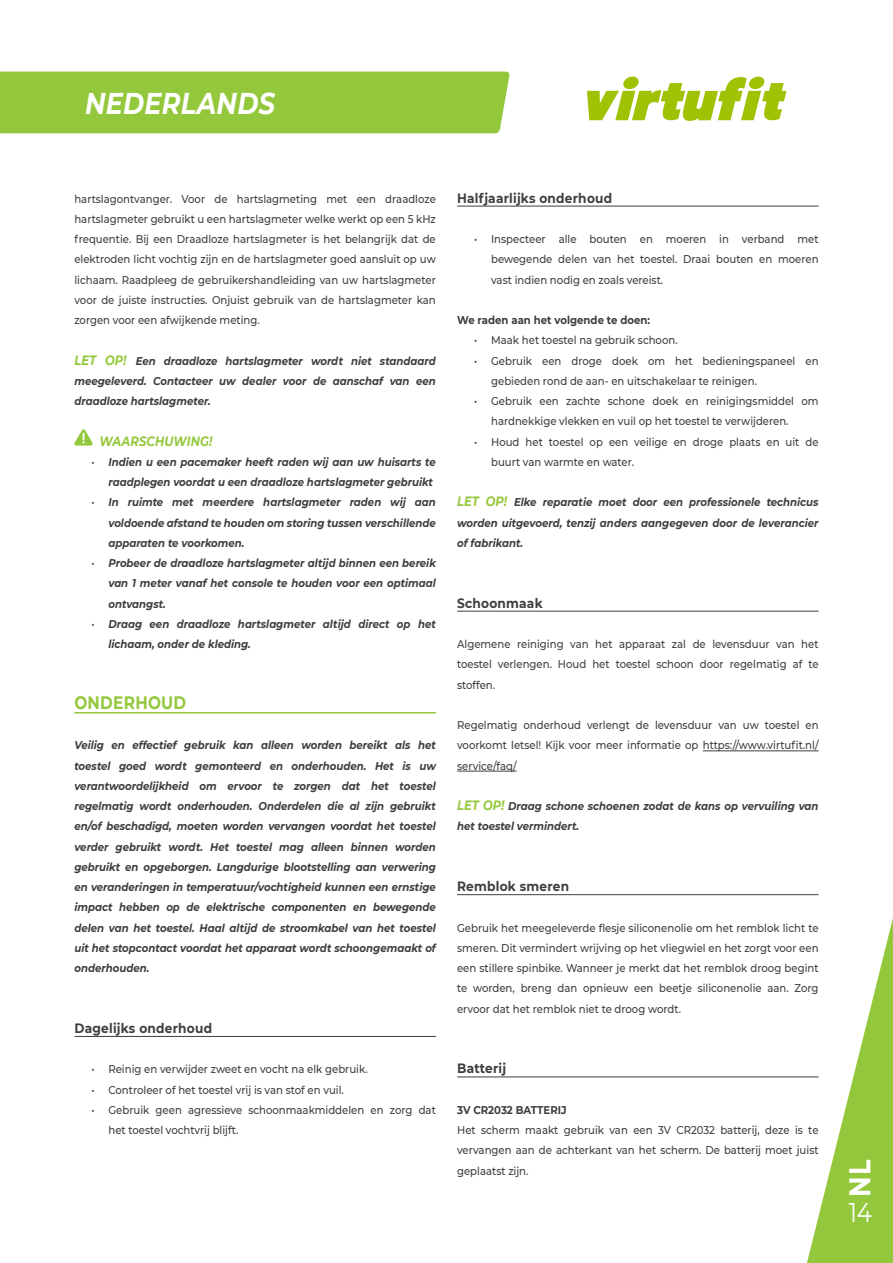
<style>
.page{position:relative;width:893px;height:1263px;background:#fff}
.page>*{position:absolute;margin:0;border:0;box-sizing:border-box;transform-origin:0 0}
.t1{font:italic 700 30px "Montserrat";letter-spacing:.01em;color:#fff;scale:.85 1}
.t2{font:700 30px "Montserrat";color:#fff;scale:.85 1}
.t3{font:27px "Montserrat";color:#fff;scale:.85 1}
.VF__Opsomming_platte{font:700 18px "Montserrat";letter-spacing:.02em;color:#94c83c;scale:.85 1}
.VF__Opsomming_platte-2{font:700 13.5px "Montserrat";letter-spacing:.02em;color:#3e3e3f;scale:.9 1}
.t4{font:italic 700 13.5px "Montserrat";letter-spacing:.01em;color:#94c83c;scale:.85 1}
.VF__Opsomming_platte-3{font:500 11.25px/20.2px "Montserrat";color:#3e3e3f;text-align:justify;scale:.9 1}
.VF__Opsomming_platte-4{font:italic 700 11.25px/20.2px "Montserrat";color:#3e3e3f;text-align:justify;scale:.9 1}
.t5{font:700 11.25px "Montserrat";color:#3e3e3f;scale:.9 1}
.s1{font-size:13.5px;color:#94c83c}
.s2{font-weight:500;font-style:normal}
</style>
<div class="page">
<div style="left:0;top:72px;width:510px;height:61px;background:#94c83c"></div>
<svg style="left:587px;top:77px;width:199px;height:44px"></svg>
<svg style="left:798px;top:751px;width:95px;height:512px"></svg>
<hr style="left:457px;top:206px;width:362px;height:1px;background:#3e3e3f">
<hr style="left:457px;top:611px;width:362px;height:1px;background:#3e3e3f">
<hr style="left:703px;top:750px;width:116px;height:1px;background:#3e3e3f">
<hr style="left:457px;top:771px;width:60px;height:1px;background:#3e3e3f">
<hr style="left:457px;top:894px;width:362px;height:1px;background:#3e3e3f">
<hr style="left:457px;top:1076px;width:362px;height:1px;background:#3e3e3f">
<hr style="left:74px;top:712px;width:362px;height:1px;background:#94c83c">
<hr style="left:74px;top:1036px;width:362px;height:1px;background:#3e3e3f">
<svg style="left:74px;top:429px;width:19px;height:16px"></svg>
<h1 class="t1" style="left:85px;top:82px;width:225px">NEDERLANDS</h1>
<p class="VF__Opsomming_platte-3" style="left:74px;top:188px;width:403px">hartslagontvanger. Voor de hartslagmeting met een draadloze hartslagmeter gebruikt u een hartslagmeter welke werkt op een 5 kHz frequentie. Bij een Draadloze hartslagmeter is het belangrijk dat de elektroden licht vochtig zijn en de hartslagmeter goed aansluit op uw lichaam. Raadpleeg de gebruikershandleiding van uw hartslagmeter voor de juiste instructies. Onjuist gebruik van de hartslagmeter kan zorgen voor een afwijkende meting.</p>
<p class="VF__Opsomming_platte-4" style="left:74px;top:350px;width:403px"><span class="s1">LET OP!</span> Een draadloze hartslagmeter wordt niet standaard meegeleverd. Contacteer uw dealer voor de aanschaf van een draadloze hartslagmeter.</p>
<p class="t4" style="left:99px;top:431px;width:134px">WAARSCHUWING!</p>
<p class="VF__Opsomming_platte-4" style="left:91px;top:451px;width:384px;text-align:right"><span class="s2">•</span> Indien u een pacemaker heeft raden wij aan uw huisarts te raadplegen voordat u een draadloze hartslagmeter gebruikt</p>
<p class="VF__Opsomming_platte-4" style="left:108px;top:492px;width:365px;text-indent:-17px"><span class="s2">•</span> In ruimte met meerdere hartslagmeter raden wij aan voldoende afstand te houden om storing tussen verschillende apparaten te voorkomen.</p>
<p class="VF__Opsomming_platte-4" style="left:108px;top:552px;width:365px;text-indent:-17px"><span class="s2">•</span> Probeer de draadloze hartslagmeter altijd binnen een bereik van 1 meter vanaf het console te houden voor een optimaal ontvangst.</p>
<p class="VF__Opsomming_platte-4" style="left:108px;top:613px;width:365px;text-indent:-17px"><span class="s2">•</span> Draag een draadloze hartslagmeter altijd direct op het lichaam, onder de kleding.</p>
<p class="VF__Opsomming_platte" style="left:74px;top:689px;width:133px">ONDERHOUD</p>
<p class="VF__Opsomming_platte-4" style="left:74px;top:735px;width:403px">Veilig en effectief gebruik kan alleen worden bereikt als het toestel goed wordt gemonteerd en onderhouden. Het is uw verantwoordelijkheid om ervoor te zorgen dat het toestel regelmatig wordt onderhouden. Onderdelen die al zijn gebruikt en/of beschadigd, moeten worden vervangen voordat het toestel verder gebruikt wordt. Het toestel mag alleen binnen worden gebruikt en opgeborgen. Langdurige blootstelling aan verwering en veranderingen in temperatuur/vochtigheid kunnen een ernstige impact hebben op de elektrische componenten en bewegende delen van het toestel. Haal altijd de stroomkabel van het toestel uit het stopcontact voordat het apparaat wordt schoongemaakt of onderhouden.</p>
<p class="VF__Opsomming_platte-2" style="left:74px;top:1018px;width:155px">Dagelijks onderhoud</p>
<p class="VF__Opsomming_platte-3" style="left:91px;top:1059px;width:309px">• Reinig en verwijder zweet en vocht na elk gebruik.</p>
<p class="VF__Opsomming_platte-3" style="left:91px;top:1079px;width:282px">• Controleer of het toestel vrij is van stof en vuil.</p>
<p class="VF__Opsomming_platte-3" style="left:108px;top:1099px;width:365px;text-indent:-17px">• Gebruik geen agressieve schoonmaakmiddelen en zorg dat het toestel vochtvrij blijft.</p>
<p class="VF__Opsomming_platte-2" style="left:457px;top:188px;width:174px">Halfjaarlijks onderhoud</p>
<p class="VF__Opsomming_platte-3" style="left:491px;top:228px;width:365px;text-indent:-17px">• Inspecteer alle bouten en moeren in verband met bewegende delen van het toestel. Draai bouten en moeren vast indien nodig en zoals vereist.</p>
<p class="t5" style="left:457px;top:312px;width:216px">We raden aan het volgende te doen:</p>
<p class="VF__Opsomming_platte-3" style="left:474px;top:330px;width:228px">• Maak het toestel na gebruik schoon.</p>
<p class="VF__Opsomming_platte-3" style="left:491px;top:350px;width:365px;text-indent:-17px">• Gebruik een droge doek om het bedieningspaneel en gebieden rond de aan- en uitschakelaar te reinigen.</p>
<p class="VF__Opsomming_platte-3" style="left:491px;top:390px;width:365px;text-indent:-17px">• Gebruik een zachte schone doek en reinigingsmiddel om hardnekkige vlekken en vuil op het toestel te verwijderen.</p>
<p class="VF__Opsomming_platte-3" style="left:491px;top:431px;width:365px;text-indent:-17px">• Houd het toestel op een veilige en droge plaats en uit de buurt van warmte en water.</p>
<p class="VF__Opsomming_platte-4" style="left:457px;top:492px;width:403px"><span class="s1">LET OP!</span> Elke reparatie moet door een professionele technicus worden uitgevoerd, tenzij anders aangegeven door de leverancier of fabrikant.</p>
<p class="VF__Opsomming_platte-2" style="left:457px;top:593px;width:97px">Schoonmaak</p>
<p class="VF__Opsomming_platte-3" style="left:457px;top:633px;width:403px">Algemene reiniging van het apparaat zal de levensduur van het toestel verlengen. Houd het toestel schoon door regelmatig af te stoffen.</p>
<p class="VF__Opsomming_platte-3" style="left:457px;top:714px;width:403px">Regelmatig onderhoud verlengt de levensduur van uw toestel en voorkomt letsel! Kijk voor meer informatie op https://www.virtufit.nl/ service/faq/</p>
<p class="VF__Opsomming_platte-4" style="left:457px;top:795px;width:403px"><span class="s1">LET OP!</span> Draag schone schoenen zodat de kans op vervuiling van het toestel vermindert.</p>
<p class="VF__Opsomming_platte-2" style="left:457px;top:876px;width:126px">Remblok smeren</p>
<p class="VF__Opsomming_platte-3" style="left:457px;top:917px;width:403px">Gebruik het meegeleverde flesje siliconenolie om het remblok licht te smeren. Dit vermindert wrijving op het vliegwiel en het zorgt voor een een stillere spinbike. Wanneer je merkt dat het remblok droog begint te worden, breng dan opnieuw een beetje siliconenolie aan. Zorg ervoor dat het remblok niet te droog wordt.</p>
<p class="VF__Opsomming_platte-2" style="left:457px;top:1059px;width:56px">Batterij</p>
<p class="t5" style="left:457px;top:1102px;width:123px">3V CR2032 BATTERIJ</p>
<p class="VF__Opsomming_platte-3" style="left:457px;top:1119px;width:403px">Het scherm maakt gebruik van een 3V CR2032 batterij, deze is te vervangen aan de achterkant van het scherm. De batterij moet juist geplaatst zijn.</p>
<h1 class="t2" style="left:838px;top:1197px;width:45px;rotate:-90deg">NL</h1>
<h2 class="t3" style="left:849px;top:1194px;width:29px">14</h2>
</div>
